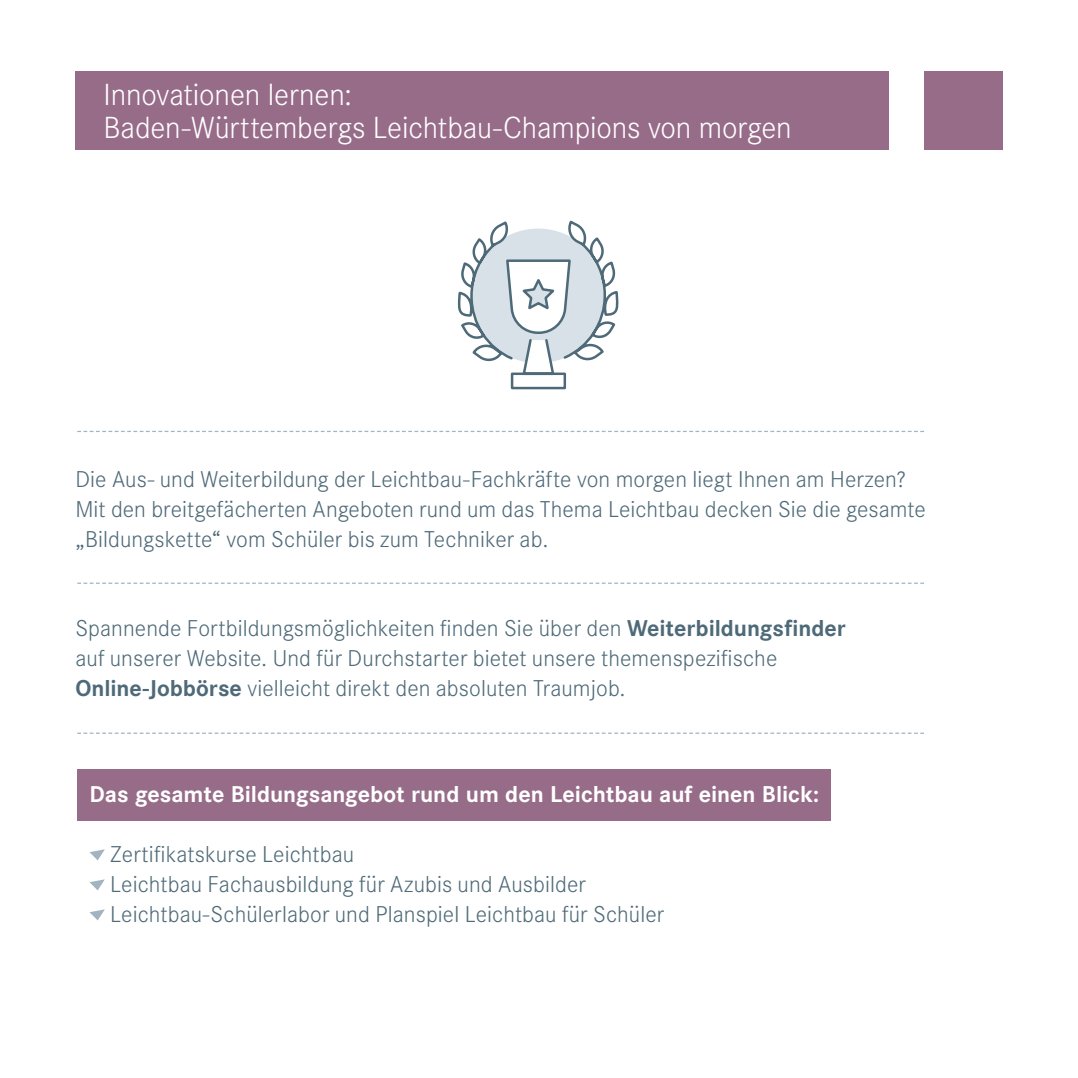
<style>
.page{position:relative;width:1078px;height:1078px;background:#fff}
.page>*{position:absolute;margin:0;border:0;box-sizing:border-box;transform-origin:0 0}
.t1{font:300 30px/33px "Corporate SBQ";letter-spacing:-.005em;color:#fff}
.t2{font:300 22.5px/30px "Corporate SBQ";letter-spacing:.005em;color:#4e6a78}
.t3{font:700 22.5px "Corporate SBQ";color:#fff}
.s1{font-weight:700}
</style>
<div class="page">
<div style="left:77px;top:768px;width:753px;height:52px;background:#976c89"></div>
<svg style="left:89px;top:849px;width:16px;height:11px"></svg>
<svg style="left:89px;top:879px;width:16px;height:11px"></svg>
<svg style="left:89px;top:909px;width:16px;height:11px"></svg>
<svg style="left:77px;top:430px;width:846px;height:2px"></svg>
<svg style="left:77px;top:582px;width:846px;height:1px"></svg>
<svg style="left:77px;top:732px;width:846px;height:1px"></svg>
<svg style="left:457px;top:220px;width:162px;height:170px"></svg>
<div style="left:75px;top:71px;width:813px;height:78px;background:#976c89"></div>
<div style="left:923px;top:71px;width:79px;height:78px;background:#976c89"></div>
<h1 class="t1" style="left:103px;top:78px;width:689px">Innovationen lernen:<br>Baden-Württembergs Leichtbau-Champions von morgen</h1>
<p class="t2" style="left:75px;top:464px;width:851px">Die Aus- und Weiterbildung der Leichtbau-Fachkräfte von morgen liegt Ihnen am Herzen?<br>Mit den breitgefächerten Angeboten rund um das Thema Leichtbau decken Sie die gesamte „Bildungskette“ vom Schüler bis zum Techniker ab.</p>
<p class="t2" style="left:75px;top:613px;width:771px">Spannende Fortbildungsmöglichkeiten finden Sie über den <span class="s1">Weiterbildungsfinder </span>auf unserer Website. Und für Durchstarter bietet unsere themenspezifische<br><span class="s1">Online-Jobbörse</span> vielleicht direkt den absoluten Traumjob.</p>
<p class="t3" style="left:89px;top:780px;width:730px">Das gesamte Bildungsangebot rund um den Leichtbau auf einen Blick:</p>
<p class="t2" style="left:110px;top:839px;width:555px">Zertifikatskurse Leichtbau<br>Leichtbau Fachausbildung für Azubis und Ausbilder<br>Leichtbau-Schülerlabor und Planspiel Leichtbau für Schüler</p>
</div>
